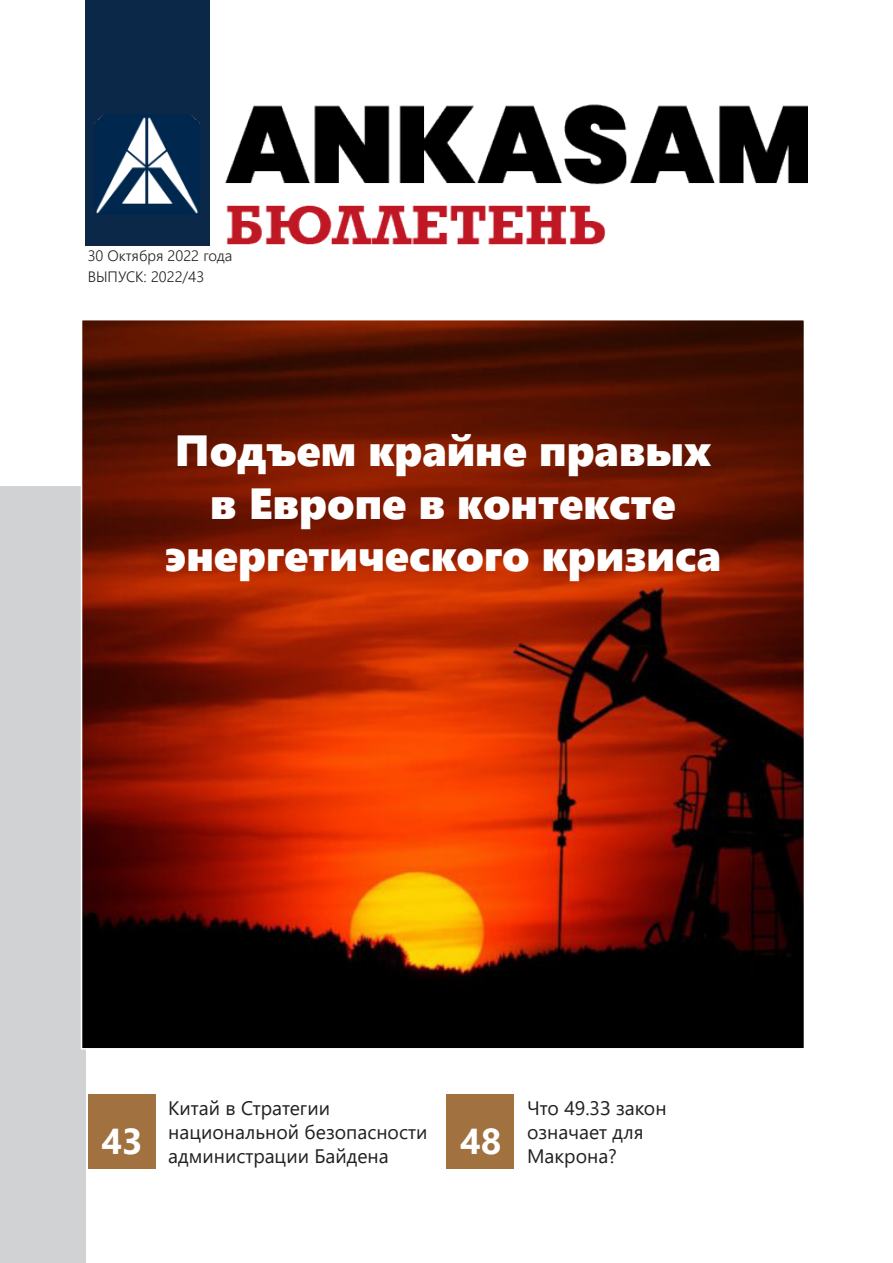
<style>
.page{position:relative;width:893px;height:1263px;background:#fff}
.page>*{position:absolute;margin:0;border:0;box-sizing:border-box;transform-origin:0 0}
.Title_cover_3{font:43.5px/52.5px "Segoe UI Black";color:#fff;text-align:center}
.page_number{font:700 36px "Segoe UI";color:#fff}
.Paragraf_Stili_1{font:19.5px/24px "Segoe UI";color:#231f20}
.Sub_sub_tittle_White{font:300 15px "Segoe UI";color:#231f20}
</style>
<div class="page">
<div style="left:85px;top:0;width:125px;height:246px;background:#0b2849"></div>
<div style="left:0;top:486px;width:85px;height:777px;background:#d1d2d4"></div>
<img style="left:84px;top:322px;width:718px;height:724px">
<img style="left:95px;top:114px;width:105px;height:101px">
<div style="left:88px;top:1095px;width:67px;height:74px;background:#a17140"></div>
<div style="left:446px;top:1095px;width:68px;height:74px;background:#a17140"></div>
<img style="left:225px;top:104px;width:583px;height:141px">
<p class="Sub_sub_tittle_White" style="left:88px;top:242px;width:146px">30 Октября 2022 года</p>
<p class="Sub_sub_tittle_White" style="left:88px;top:263px;width:118px">ВЫПУСК: 2022/43</p>
<p class="Title_cover_3" style="left:165px;top:422px;width:558px">Подъем крайне правых в Европе в контексте энергетического кризиса</p>
<p class="page_number" style="left:101px;top:1107px;width:43px">43</p>
<p class="Paragraf_Stili_1" style="left:168px;top:1095px;width:163px">Китай в Стратегии</p>
<p class="Paragraf_Stili_1" style="left:168px;top:1119px;width:261px">национальной безопасности администрации Байдена</p>
<p class="page_number" style="left:460px;top:1107px;width:43px">48</p>
<p class="Paragraf_Stili_1" style="left:527px;top:1095px;width:141px">Что 49.3З закон</p>
<p class="Paragraf_Stili_1" style="left:527px;top:1119px;width:118px">означает для</p>
<p class="Paragraf_Stili_1" style="left:527px;top:1143px;width:91px">Макрона?</p>
</div>
